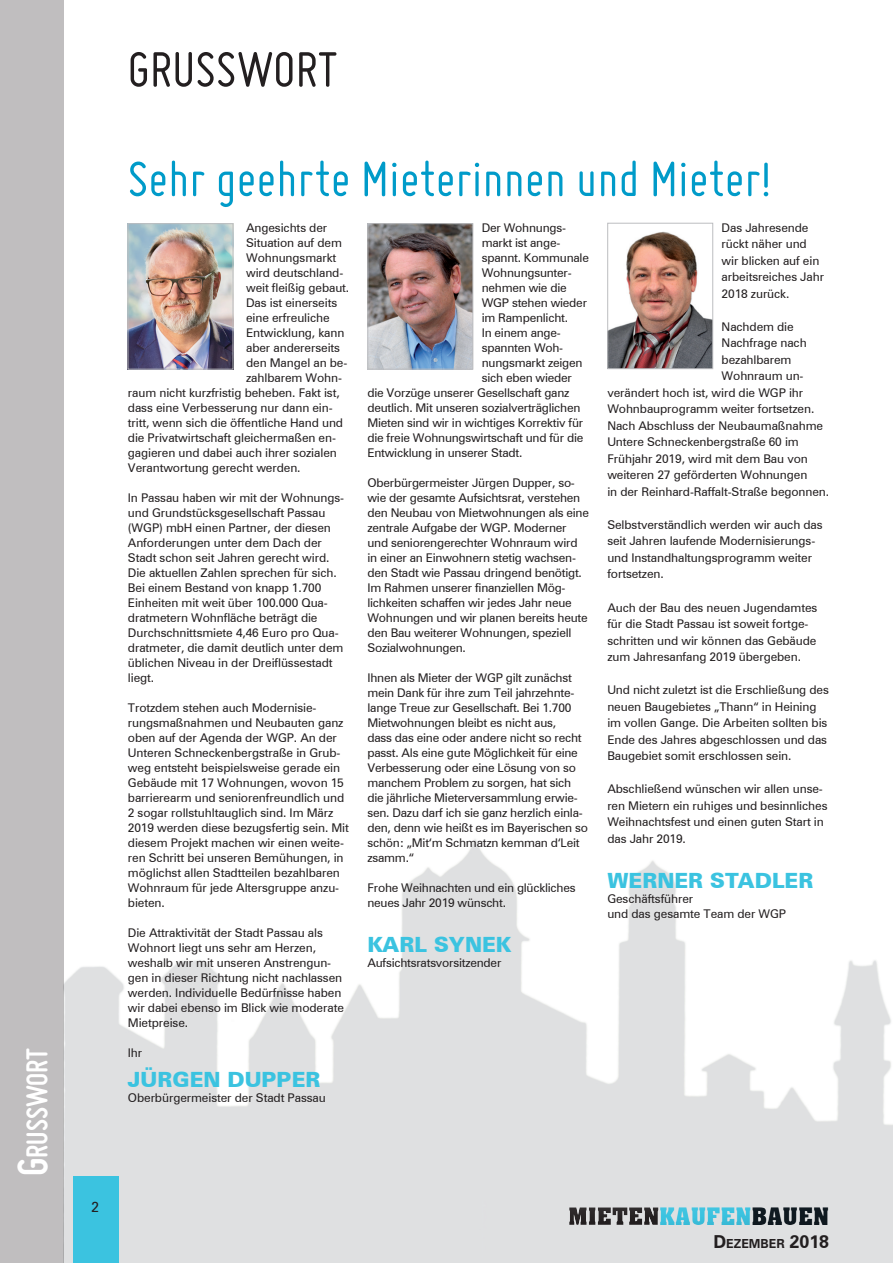
<style>
.page{position:relative;width:893px;height:1263px;background:#fff}
.page>*{position:absolute;margin:0;border:0;box-sizing:border-box;transform-origin:0 0}
.t1{font:54px "Miso";color:#009bc9}
.t2{font:54px "Miso";color:#231f20}
.t3{font:700 31.5px "Miso";color:#fff}
.t4{font:700 23.7px "Aachen BT";color:#3bc3e0}
.t5{font:900 21px "Zurich BT";color:#3bc3e0}
.t6{font:14.25px "Zurich BT";color:#231f20}
.t7{font:700 12.6px "Zurich BT";color:#231f20}
.t8{font:12px/15px "Zurich BT";letter-spacing:-.01em;color:#231f20}
.s1{font-size:45px}
.s2{color:#101a21}
.s3{font-size:17.85px}
</style>
<div class="page">
<img style="left:64px;top:222px;width:829px;height:1041px">
<div style="left:73px;top:1176px;width:46px;height:87px;background:#3bc3e0"></div>
<div style="left:0;top:0;width:64px;height:1263px;background:#c0bebf"></div>
<div style="left:482px;top:1190px;width:360px;height:44px;background:#dfe0e1"></div>
<div style="left:581px;top:1190px;width:289px;height:44px;background:#231f20;opacity:.75"></div>
<img style="left:130px;top:225px;width:101px;height:142px">
<div style="left:128px;top:223px;width:105px;height:146px;border:1px solid #bcbdc0"></div>
<img style="left:369px;top:225px;width:102px;height:142px">
<div style="left:367px;top:223px;width:106px;height:146px;border:1px solid #bcbdc0"></div>
<img style="left:609px;top:225px;width:102px;height:142px">
<div style="left:607px;top:223px;width:106px;height:146px;border:1px solid #bcbdc0"></div>
<h2 class="t3" style="left:19px;top:1176px;width:130px;rotate:-90deg"><span class="s1">G</span>russwort</h2>
<h1 class="t2" style="left:128px;top:39px;width:212px">GRUSSWORT</h1>
<h1 class="t1" style="left:128px;top:149px;width:645px">Sehr geehrte Mieterinnen und Mieter!</h1>
<p class="t8" style="left:246px;top:220px;width:83px">Angesichts der</p>
<p class="t8" style="left:246px;top:235px;width:97px">Situation auf dem</p>
<p class="t8" style="left:246px;top:250px;width:92px">Wohnungsmarkt</p>
<p class="t8" style="left:246px;top:265px;width:99px">wird deutschland-</p>
<p class="t8" style="left:246px;top:280px;width:105px">weit fleißig gebaut.</p>
<p class="t8" style="left:246px;top:295px;width:93px">Das ist einerseits</p>
<p class="t8" style="left:246px;top:310px;width:85px">eine erfreuliche</p>
<p class="t8" style="left:246px;top:325px;width:100px">Entwicklung, kann</p>
<p class="t8" style="left:246px;top:340px;width:96px">aber andererseits</p>
<p class="t8" style="left:246px;top:355px;width:103px">den Mangel an be-</p>
<p class="t8" style="left:246px;top:370px;width:97px">zahlbarem Wohn-</p>
<p class="t8" style="left:128px;top:385px;width:213px">raum nicht kurzfristig beheben. Fakt ist,</p>
<p class="t8" style="left:128px;top:400px;width:206px">dass eine Verbesserung nur dann ein-</p>
<p class="t8" style="left:128px;top:415px;width:217px">tritt, wenn sich die öffentliche Hand und</p>
<p class="t8" style="left:128px;top:430px;width:210px">die Privatwirtschaft gleichermaßen en-</p>
<p class="t8" style="left:128px;top:445px;width:210px">gagieren und dabei auch ihrer sozialen</p>
<p class="t8" style="left:128px;top:460px;width:174px">Verantwortung gerecht werden.</p>
<p class="t8" style="left:128px;top:490px;width:218px">In Passau haben wir mit der Wohnungs&shy;und Grundstücksgesellschaft Passau (WGP) mbH einen Partner, der diesen Anforderungen unter dem Dach der Stadt schon seit Jahren gerecht wird.<br>Die aktuellen Zahlen sprechen für sich.<br>Bei einem Bestand von knapp 1.700<br>Einheiten mit weit über 100.000 Qua&shy;dratmetern Wohnfläche beträgt die Durchschnittsmiete 4,46 Euro pro Qua&shy;dratmeter, die damit deutlich unter dem üblichen Niveau in der Dreiflüssestadt liegt.</p>
<p class="t8" style="left:128px;top:700px;width:222px">Trotzdem stehen auch Modernisie&shy;rungsmaßnahmen und Neubauten ganz oben auf der Agenda der WGP. An der Unteren Schneckenbergstraße in Grub&shy;weg entsteht beispielsweise gerade ein Gebäude mit 17 Wohnungen, wovon 15 barrierearm und seniorenfreundlich und 2 sogar rollstuhltauglich sind. Im März 2019 werden diese bezugsfertig sein. Mit diesem Projekt machen wir einen weite&shy;ren Schritt bei unseren Bemühungen, in möglichst allen Stadtteilen bezahlbaren Wohnraum für jede Altersgruppe anzu&shy;bieten.</p>
<p class="t8" style="left:128px;top:925px;width:218px">Die Attraktivität der Stadt Passau als Wohnort liegt uns sehr am Herzen, weshalb wir mit unseren Anstrengun&shy;gen in dieser Richtung nicht nachlassen werden. Individuelle Bedürfnisse haben wir dabei ebenso im Blick wie moderate Mietpreise.</p>
<p class="t8" style="left:128px;top:1045px;width:16px">Ihr</p>
<h3 class="t5" style="left:128px;top:1067px;width:194px">JÜRGEN DUPPER</h3>
<p class="t8" style="left:128px;top:1090px;width:199px">Oberbürgermeister der Stadt Passau</p>
<p class="t8" style="left:482px;top:220px;width:86px">Der Wohnungs-</p>
<p class="t8" style="left:482px;top:235px;width:80px">markt ist ange-</p>
<p class="t8" style="left:482px;top:250px;width:109px">spannt. Kommunale</p>
<p class="t8" style="left:482px;top:265px;width:92px">Wohnungsunter-</p>
<p class="t8" style="left:482px;top:280px;width:87px">nehmen wie die</p>
<p class="t8" style="left:482px;top:295px;width:107px">WGP stehen wieder</p>
<p class="t8" style="left:482px;top:310px;width:88px">im Rampenlicht.</p>
<p class="t8" style="left:482px;top:325px;width:81px">In einem ange-</p>
<p class="t8" style="left:482px;top:340px;width:83px">spannten Woh-</p>
<p class="t8" style="left:482px;top:355px;width:102px">nungsmarkt zeigen</p>
<p class="t8" style="left:482px;top:370px;width:92px">sich eben wieder</p>
<p class="t8" style="left:367px;top:385px;width:204px">die Vorzüge unserer Gesellschaft ganz</p>
<p class="t8" style="left:367px;top:400px;width:215px">deutlich. Mit unseren sozialverträglichen</p>
<p class="t8" style="left:367px;top:415px;width:217px">Mieten sind wir in wichtiges Korrektiv für</p>
<p class="t8" style="left:367px;top:430px;width:217px">die freie Wohnungswirtschaft und für die</p>
<p class="t8" style="left:367px;top:445px;width:156px">Entwicklung in unserer Stadt.</p>
<p class="t8" style="left:367px;top:475px;width:223px">Oberbürgermeister Jürgen Dupper, so&shy;wie der gesamte Aufsichtsrat, verstehen den Neubau von Mietwohnungen als eine zentrale Aufgabe der WGP. Moderner und seniorengerechter Wohnraum wird in einer an Einwohnern stetig wachsen&shy;den Stadt wie Passau dringend benötigt.<br>Im Rahmen unserer finanziellen Mög&shy;lichkeiten schaffen wir jedes Jahr neue Wohnungen und wir planen bereits heute den Bau weiterer Wohnungen, speziell Sozialwohnungen.</p>
<p class="t8" style="left:367px;top:670px;width:222px">Ihnen als Mieter der WGP gilt zunächst mein Dank für ihre zum Teil jahrzehnte&shy;lange Treue zur Gesellschaft. Bei 1.700<br>Mietwohnungen bleibt es nicht aus,<br>dass das eine oder andere nicht so recht passt. Als eine gute Möglichkeit für eine Verbesserung oder eine Lösung von so manchem Problem zu sorgen, hat sich die jährliche Mieterversammlung erwie&shy;sen. Dazu darf ich sie ganz herzlich einla&shy;den, denn wie heißt es im Bayerischen so schön: „Mit‘m Schmatzn kemman d‘Leit zsamm.“</p>
<p class="t8" style="left:367px;top:880px;width:210px">Frohe Weihnachten und ein glückliches neues Jahr 2019 wünscht.</p>
<h3 class="t5" style="left:367px;top:932px;width:146px">KARL SYNEK</h3>
<p class="t8" style="left:367px;top:955px;width:135px">Aufsichtsratsvorsitzender</p>
<p class="t8" style="left:722px;top:219px;width:104px;line-height:16.5px">Das Jahresende rückt näher und wir blicken auf ein arbeitsreiches Jahr<br>2018 zurück.</p>
<p class="t8" style="left:722px;top:319px;width:74px">Nachdem die</p>
<p class="t8" style="left:722px;top:336px;width:87px">Nachfrage nach</p>
<p class="t8" style="left:722px;top:352px;width:71px">bezahlbarem</p>
<p class="t8" style="left:722px;top:369px;width:83px">Wohnraum un-</p>
<p class="t8" style="left:607px;top:385px;width:197px">verändert hoch ist, wird die WGP ihr</p>
<p class="t8" style="left:607px;top:402px;width:209px">Wohnbauprogramm weiter fortsetzen.</p>
<p class="t8" style="left:607px;top:418px;width:217px">Nach Abschluss der Neubaumaßnahme</p>
<p class="t8" style="left:607px;top:435px;width:193px">Untere Schneckenbergstraße 60 im</p>
<p class="t8" style="left:607px;top:451px;width:202px">Frühjahr 2019, wird mit dem Bau von</p>
<p class="t8" style="left:607px;top:468px;width:202px">weiteren 27 geförderten Wohnungen</p>
<p class="t8" style="left:607px;top:484px;width:223px">in der Reinhard-Raffalt-Straße begonnen.</p>
<p class="t8" style="left:607px;top:516px;width:217px;line-height:16.5px">Selbstverständlich werden wir auch das seit Jahren laufende Modernisierungs&shy;und Instandhaltungsprogramm weiter fortsetzen.</p>
<p class="t8" style="left:607px;top:599px;width:212px;line-height:16.5px">Auch der Bau des neuen Jugendamtes für die Stadt Passau ist soweit fortge&shy;schritten und wir können das Gebäude zum Jahresanfang 2019 übergeben.</p>
<p class="t8" style="left:607px;top:681px;width:223px;line-height:16.5px">Und nicht zuletzt ist die Erschließung des neuen Baugebietes „Thann“ in Heining im vollen Gange. Die Arbeiten sollten bis Ende des Jahres abgeschlossen und das Baugebiet somit erschlossen sein.</p>
<p class="t8" style="left:607px;top:780px;width:222px;line-height:16.5px">Abschließend wünschen wir allen unse&shy;ren Mietern ein ruhiges und besinnliches Weihnachtsfest und einen guten Start in das Jahr 2019.</p>
<h3 class="t5" style="left:607px;top:867px;width:208px">WERNER STADLER</h3>
<p class="t8" style="left:607px;top:891px;width:180px">Geschäftsführer<br>und das gesamte Team der WGP</p>
<p class="t6" style="left:91px;top:1198px;width:9px">2</p>
<h3 class="t4" style="left:659px;top:1201px;width:172px">KAUFEN<span class="s2">BAUEN</span></h3>
<p class="t7" style="left:713px;top:1235px;width:117px"><span class="s3">D</span>EZEMBER <span class="s3">2018</span></p>
</div>
